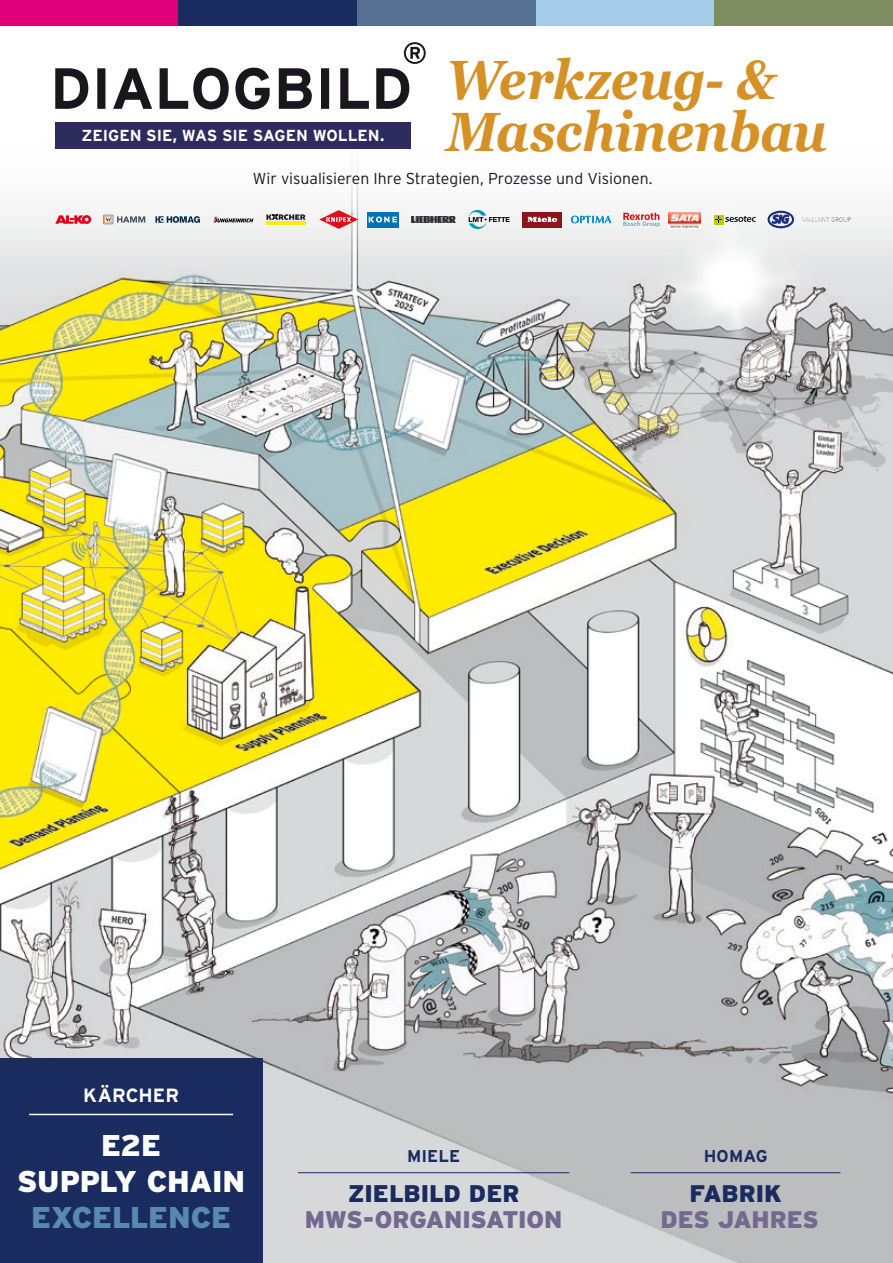
<style>
.page{position:relative;width:893px;height:1263px;background:#fff}
.page>*{position:absolute;margin:0;border:0;box-sizing:border-box;transform-origin:0 0}
.t1{font:italic 700 55.35px/51.9px "Georgia";letter-spacing:-.005em;color:#d59126;scale:.9 1}
.t2{font:900 30px/36px "Interstate";letter-spacing:-.01em;color:#fff;text-align:center}
.t3{font:900 30px "Interstate";letter-spacing:-.005em;color:#588aad}
.t4{font:900 24.15px "Interstate";letter-spacing:-.015em;color:#72698f}
.t5{font:900 24.15px "Interstate";color:#192b5f}
.t6{font:900 24px "Interstate";letter-spacing:-.005em;color:#72698f}
.t7{font:900 24px "Interstate";letter-spacing:-.01em;color:#192b5f}
.t8{font:700 19.2px "Interstate";color:#fff}
.t9{font:700 17.1px "Interstate";letter-spacing:.005em;color:#192b5f}
.t10{font:300 15.9px "Interstate";color:#1a171c}
.t11{font:700 15.9px "Interstate";letter-spacing:-.005em;color:#fff}
</style>
<div class="page">
<img style="left:0;top:109px;width:893px;height:1154px">
<div style="left:0;top:1058px;width:262px;height:205px;background:#192b5f"></div>
<hr style="left:29px;top:1114px;width:204px;height:1px;background:#fff">
<svg style="left:55px;top:42px;width:371px;height:67px"></svg>
<div style="left:55px;top:122px;width:356px;height:26px;background:#2e2c5e"></div>
<div style="left:0;top:0;width:179px;height:26px;background:#e2007a"></div>
<div style="left:179px;top:0;width:178px;height:26px;background:#192b5f"></div>
<div style="left:357px;top:0;width:179px;height:26px;background:#577194"></div>
<div style="left:536px;top:0;width:178px;height:26px;background:#a4ccea"></div>
<div style="left:714px;top:0;width:179px;height:26px;background:#7e8c62"></div>
<hr style="left:298px;top:1172px;width:271px;height:1px;background:#192b5f">
<hr style="left:631px;top:1172px;width:209px;height:1px;background:#192b5f">
<div style="left:368px;top:212px;width:7px;height:15px;background:#0073ba"></div>
<div style="left:383px;top:212px;width:7px;height:15px;background:#0073ba"></div>
<div style="left:375px;top:212px;width:8px;height:15px;background:#0073ba"></div>
<div style="left:391px;top:212px;width:7px;height:15px;background:#0073ba"></div>
<svg style="left:369px;top:216px;width:28px;height:6px"></svg>
<svg style="left:319px;top:210px;width:39px;height:19px"></svg>
<img style="left:411px;top:216px;width:45px;height:7px">
<svg style="left:213px;top:217px;width:40px;height:5px"></svg>
<svg style="left:55px;top:215px;width:36px;height:9px"></svg>
<img style="left:802px;top:217px;width:48px;height:4px">
<hr style="left:266px;top:221px;width:40px;height:4px;background:#fcea1b">
<svg style="left:266px;top:214px;width:40px;height:6px"></svg>
<svg style="left:469px;top:210px;width:41px;height:19px"></svg>
<svg style="left:623px;top:213px;width:37px;height:14px"></svg>
<svg style="left:103px;top:215px;width:42px;height:9px"></svg>
<img style="left:669px;top:213px;width:31px;height:15px">
<div style="left:714px;top:215px;width:9px;height:9px;background:#becd00"></div>
<svg style="left:716px;top:216px;width:40px;height:7px"></svg>
<svg style="left:768px;top:211px;width:25px;height:17px"></svg>
<svg style="left:155px;top:216px;width:45px;height:7px"></svg>
<svg style="left:571px;top:216px;width:40px;height:7px"></svg>
<div style="left:522px;top:212px;width:40px;height:15px;background:#8d151a"></div>
<svg style="left:528px;top:217px;width:29px;height:5px"></svg>
<h1 class="t1" style="left:446px;top:51px;width:424px">Werkzeug- &amp;<br>Maschinenbau</h1>
<p class="t11" style="left:82px;top:127px;width:304px">ZEIGEN SIE, WAS SIE SAGEN WOLLEN.</p>
<p class="t10" style="left:253px;top:170px;width:401px">Wir visualisieren Ihre Strategien, Prozesse und Visionen.</p>
<p class="t8" style="left:83px;top:1085px;width:97px">KÄRCHER</p>
<h2 class="t2" style="left:17px;top:1127px;width:230px">E2E<br>SUPPLY CHAIN</h2>
<h2 class="t3" style="left:31px;top:1200px;width:198px">EXCELLENCE</h2>
<p class="t9" style="left:704px;top:1146px;width:65px">HOMAG</p>
<p class="t9" style="left:407px;top:1146px;width:55px">MIELE</p>
<h3 class="t5" style="left:348px;top:1180px;width:173px">ZIELBILD DER</h3>
<h3 class="t7" style="left:690px;top:1180px;width:94px">FABRIK</h3>
<h3 class="t6" style="left:660px;top:1206px;width:160px">DES JAHRES</h3>
<h3 class="t4" style="left:305px;top:1205px;width:259px">MWS-ORGANISATION</h3>
</div>
